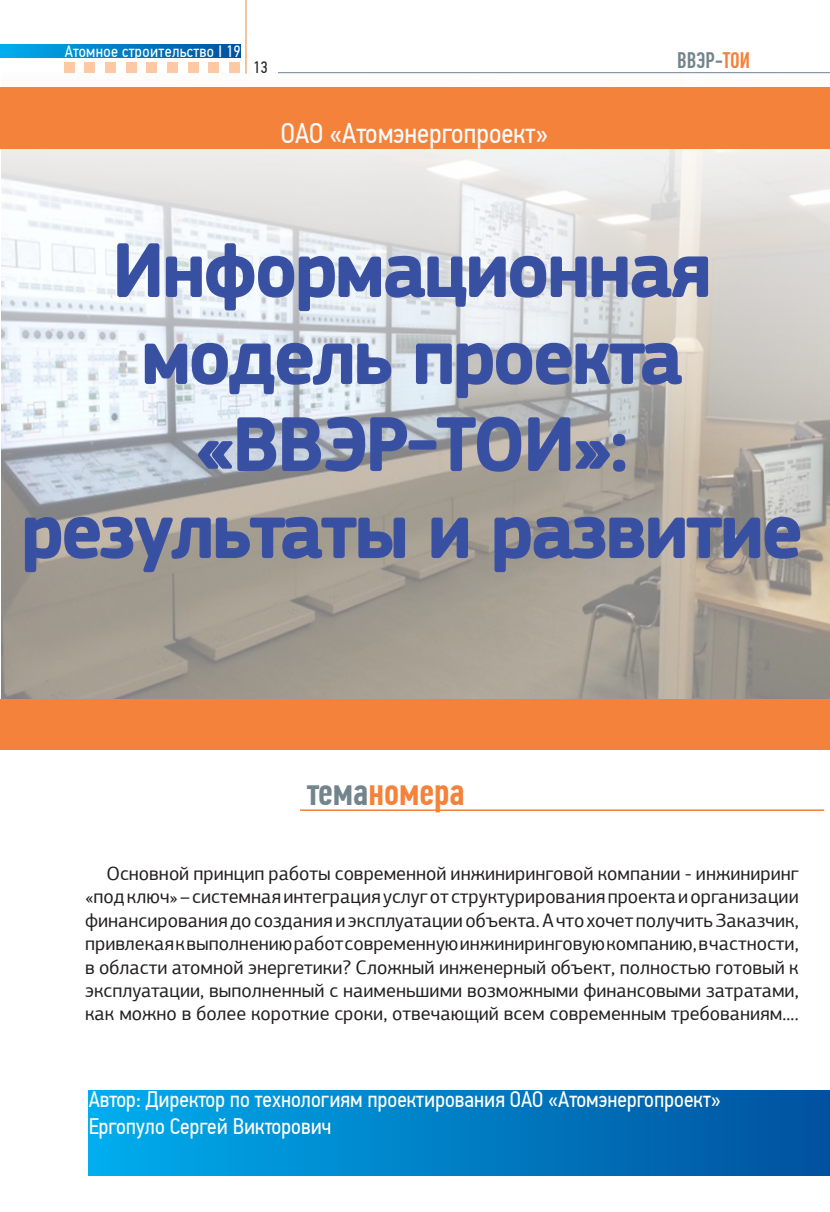
<style>
.page{position:relative;width:830px;height:1212px;background:#fff}
.page>*{position:absolute;margin:0;border:0;box-sizing:border-box;transform-origin:0 0}
.t1{font:500 76.5px/87px "PF Square Sans Pro";color:#3750a2;text-align:center}
.t2{font:500 39.3px "PF Din Text Comp Pro";color:#f4823a}
.t3{font:28.5px "PF Din Text Cond Pro";color:#f9fcfe}
.t4{font:22.5px/27px "PF Din Text Cond Pro";color:#fffef8}
.t5{font:500 22.5px "PF Din Text Comp Pro";color:#73848c}
.t6{font:19.5px/23.4px "PF Agora Sans Pro";color:#231f20;text-align:justify}
.t7{font:16.5px "PF Din Text Cond Pro";letter-spacing:.02em;color:#fff}
.t8{font:16.5px "PF Din Text Cond Pro";color:#231f20}
.s1{color:#f4823a}
.s2{color:#73848c}
</style>
<div class="page">
<img style="left:1px;top:70px;width:828px;height:629px">
<div style="left:64px;top:62px;width:10px;height:11px;background:#fcc9a4"></div>
<div style="left:84px;top:62px;width:11px;height:11px;background:#fcc9a4"></div>
<div style="left:105px;top:62px;width:11px;height:11px;background:#fcc9a4"></div>
<div style="left:126px;top:62px;width:10px;height:11px;background:#fcc9a4"></div>
<div style="left:146px;top:62px;width:11px;height:11px;background:#fcc9a4"></div>
<div style="left:167px;top:62px;width:11px;height:11px;background:#fcc9a4"></div>
<div style="left:188px;top:62px;width:10px;height:11px;background:#fcc9a4"></div>
<div style="left:208px;top:62px;width:11px;height:11px;background:#fcc9a4"></div>
<div style="left:229px;top:62px;width:10px;height:11px;background:#fcc9a4"></div>
<hr style="left:245px;top:0;width:1px;height:74px;background:#f4823a">
<hr style="left:278px;top:72px;width:551px;height:1px;background:#73848c">
<svg style="left:1px;top:45px;width:240px;height:12px;background:#007ec5"></svg>
<div style="left:0;top:87px;width:829px;height:62px;background:#f4823a"></div>
<div style="left:0;top:699px;width:829px;height:50px;background:#f4823a"></div>
<hr style="left:300px;top:809px;width:523px;height:2px;background:#f4823a">
<div style="left:89px;top:1090px;width:740px;height:85px;background:linear-gradient(to right,#00adec,#01509e)"></div>
<svg style="left:23px;top:189px;width:779px;height:456px;background:#b7b8bd"></svg>
<p class="t7" style="left:65px;top:42px;width:177px">Атомное строительство I 19</p>
<p class="t8" style="left:253px;top:58px;width:16px">13</p>
<p class="t5" style="left:676px;top:47px;width:74px">ВВЭР-<span class="s1">ТОИ</span></p>
<h3 class="t3" style="left:281px;top:116px;width:269px">ОАО «Атомэнергопроект»</h3>
<p class="t1" style="left:113px;top:228px;width:598px">Информационная модель проекта «ВВЭР-ТОИ»:</p>
<p class="t1" style="left:22px;top:489px;width:780px">результаты и развитие</p>
<p class="t2" style="left:307px;top:768px;width:159px"><span class="s2">тема</span>номера</p>
<p class="t6" style="left:85px;top:862px;width:714px;text-indent:21px">Основной принцип работы современной инжиниринговой компании - инжиниринг «под ключ» – системная интеграция услуг от структурирования проекта и организации финансирования до создания и эксплуатации объекта. А что хочет получить Заказчик, привлекая к выполнению работ современную инжиниринговую компанию, в частности, в области атомной энергетики? Сложный инженерный объект, полностью готовый к эксплуатации, выполненный с наименьшими возможными финансовыми затратами, как можно в более короткие сроки, отвечающий всем современным требованиям....</p>
<p class="t4" style="left:89px;top:1086px;width:633px">Автор: Директор по технологиям проектирования ОАО «Атомэнергопроект»<br>Ергопуло Сергей Викторович</p>
</div>
